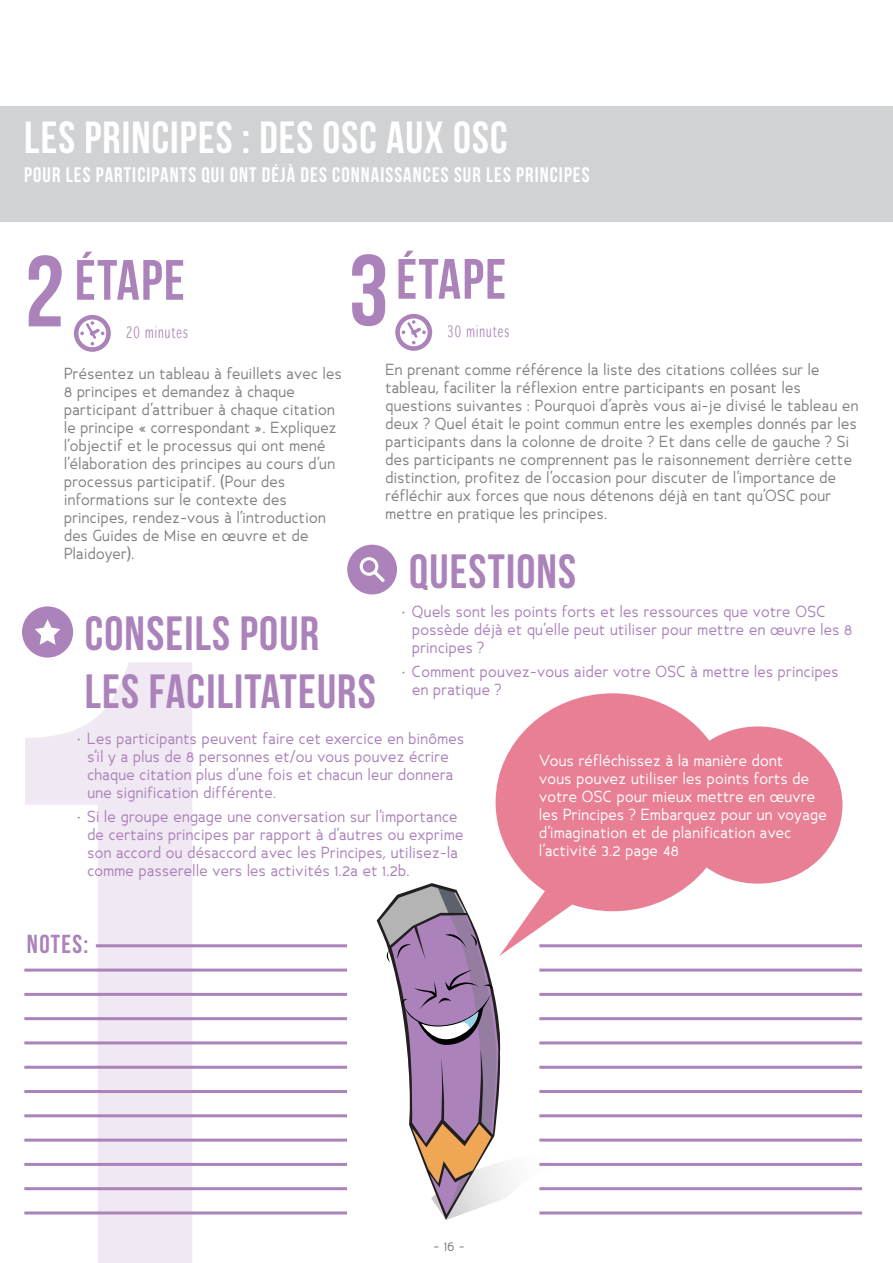
<style>
.page{position:relative;width:893px;height:1263px;background:#fff}
.page>*{position:absolute;margin:0;border:0;box-sizing:border-box;transform-origin:0 0}
.t1{font:100.65px "Bebas Neue";color:#ab82ba}
.t2{font:56.7px "Bebas Neue";letter-spacing:.025em;color:#ab82ba}
.t3{font:48px/57.6px "Bebas Neue";letter-spacing:.025em;color:#ab82ba}
.t4{font:45px "Bebas Neue";letter-spacing:.025em;color:#fff}
.t5{font:26.1px "Bebas Neue";letter-spacing:.05em;color:#ab82ba}
.t6{font:21px "Bebas Neue";letter-spacing:.05em;color:#fff}
.t7{font:15px/18px "Ancillary";letter-spacing:.025em;color:#808285}
.t8{font:15px/18px "Ancillary";letter-spacing:.025em;color:#ab82ba}
.t9{font:15px/18px "Ancillary";letter-spacing:.025em;color:#fff}
.t10{font:15px "Winterthur Condensed";letter-spacing:.065em;color:#ab82ba}
.t11{font:13.5px "Ancillary";color:#808285}
</style>
<div class="page">
<svg style="left:25px;top:662px;width:167px;height:601px;fill:#f0e8f2"></svg>
<div style="left:0;top:106px;width:893px;height:115px;background:#d1d2d4"></div>
<svg style="left:74px;top:315px;width:37px;height:37px"></svg>
<svg style="left:395px;top:314px;width:37px;height:37px"></svg>
<svg style="left:496px;top:693px;width:346px;height:255px;fill:#e97f94"></svg>
<svg style="left:377px;top:883px;width:199px;height:337px"></svg>
<hr style="left:96px;top:944px;width:251px;height:3px;background:#ab82ba">
<hr style="left:24px;top:968px;width:323px;height:3px;background:#ab82ba">
<hr style="left:24px;top:993px;width:323px;height:3px;background:#ab82ba">
<hr style="left:24px;top:1017px;width:323px;height:3px;background:#ab82ba">
<hr style="left:24px;top:1041px;width:323px;height:3px;background:#ab82ba">
<hr style="left:24px;top:1066px;width:323px;height:3px;background:#ab82ba">
<hr style="left:24px;top:1090px;width:323px;height:3px;background:#ab82ba">
<hr style="left:24px;top:1114px;width:323px;height:3px;background:#ab82ba">
<hr style="left:24px;top:1138px;width:323px;height:3px;background:#ab82ba">
<hr style="left:24px;top:1163px;width:323px;height:3px;background:#ab82ba">
<hr style="left:24px;top:1187px;width:323px;height:3px;background:#ab82ba">
<hr style="left:24px;top:1211px;width:323px;height:3px;background:#ab82ba">
<hr style="left:539px;top:968px;width:323px;height:3px;background:#ab82ba">
<hr style="left:539px;top:993px;width:323px;height:3px;background:#ab82ba">
<hr style="left:539px;top:1017px;width:323px;height:3px;background:#ab82ba">
<hr style="left:539px;top:1041px;width:323px;height:3px;background:#ab82ba">
<hr style="left:539px;top:1066px;width:323px;height:3px;background:#ab82ba">
<hr style="left:539px;top:1090px;width:323px;height:3px;background:#ab82ba">
<hr style="left:539px;top:1114px;width:323px;height:3px;background:#ab82ba">
<hr style="left:539px;top:1138px;width:323px;height:3px;background:#ab82ba">
<hr style="left:539px;top:1163px;width:323px;height:3px;background:#ab82ba">
<hr style="left:539px;top:1187px;width:323px;height:3px;background:#ab82ba">
<hr style="left:539px;top:1211px;width:323px;height:3px;background:#ab82ba">
<hr style="left:539px;top:944px;width:323px;height:3px;background:#ab82ba">
<div style="left:347px;top:545px;width:50px;height:49px;background:#ab82ba;border-radius:50%"></div>
<svg style="left:360px;top:557px;width:25px;height:25px"></svg>
<div style="left:22px;top:606px;width:51px;height:52px;background:#ab82ba;border-radius:50%"></div>
<svg style="left:35px;top:619px;width:25px;height:26px"></svg>
<h3 class="t4" style="left:24px;top:112px;width:485px">LES PRINCIPES : DES OSC AUX OSC</h3>
<h3 class="t6" style="left:24px;top:163px;width:567px">POUR LES PARTICIPANTS QUI ONT DÉJÀ DES CONNAISSANCES SUR LES PRINCIPES</h3>
<h1 class="t1" style="left:25px;top:236px;width:41px">2</h1>
<h2 class="t2" style="left:75px;top:249px;width:111px">ÉTAPE</h2>
<p class="t10" style="left:126px;top:323px;width:63px">20 minutes</p>
<p class="t7" style="left:64px;top:365px;width:279px">Présentez un tableau à feuillets avec les 8 principes et demandez à chaque participant d’attribuer à chaque citation le principe « correspondant ». Expliquez l’objectif et le processus qui ont mené l’élaboration des principes au cours d’un processus participatif. (Pour des informations sur le contexte des principes, rendez-vous à l’introduction des Guides de Mise en œuvre et de Plaidoyer).</p>
<h1 class="t1" style="left:349px;top:235px;width:41px">3</h1>
<h2 class="t2" style="left:396px;top:248px;width:111px">ÉTAPE</h2>
<p class="t10" style="left:448px;top:322px;width:63px">30 minutes</p>
<p class="t7" style="left:385px;top:361px;width:475px">En prenant comme référence la liste des citations collées sur le tableau, faciliter la réflexion entre participants en posant les questions suivantes : Pourquoi d’après vous ai-je divisé le tableau en deux ? Quel était le point commun entre les exemples donnés par les participants dans la colonne de droite ? Et dans celle de gauche ? Si des participants ne comprennent pas le raisonnement derrière cette distinction, profitez de l’occasion pour discuter de l’importance de réfléchir aux forces que nous détenons déjà en tant qu’OSC pour mettre en pratique les principes.</p>
<h3 class="t3" style="left:409px;top:542px;width:168px">QUESTIONS</h3>
<p class="t8" style="left:412px;top:602px;width:442px;text-indent:-12px">• Quels sont les points forts et les ressources que votre OSC possède déjà et qu’elle peut utiliser pour mettre en œuvre les 8 principes ?</p>
<p class="t8" style="left:412px;top:662px;width:428px;text-indent:-12px">• Comment pouvez-vous aider votre OSC à mettre les principes en pratique ?</p>
<h3 class="t3" style="left:85px;top:604px;width:293px">CONSEILS POUR<br>LES FACILITATEURS</h3>
<p class="t8" style="left:87px;top:729px;width:378px;text-indent:-12px">• Les participants peuvent faire cet exercice en binômes s’il y a plus de 8 personnes et/ou vous pouvez écrire chaque citation plus d’une fois et chacun leur donnera une signification différente.</p>
<p class="t8" style="left:87px;top:807px;width:377px;text-indent:-12px">• Si le groupe engage une conversation sur l’importance de certains principes par rapport à d’autres ou exprime son accord ou désaccord avec les Principes, utilisez-la comme passerelle vers les activités 1.2a et 1.2b.</p>
<p class="t9" style="left:539px;top:751px;width:289px">Vous réfléchissez à la manière dont<br>vous pouvez utiliser les points forts de votre OSC pour mieux mettre en œuvre les Principes ? Embarquez pour un voyage d’imagination et de planification avec l’activité 3.2 page 48</p>
<h3 class="t5" style="left:27px;top:929px;width:63px">NOTES:</h3>
<p class="t11" style="left:434px;top:1237px;width:33px">- 16 -</p>
</div>
